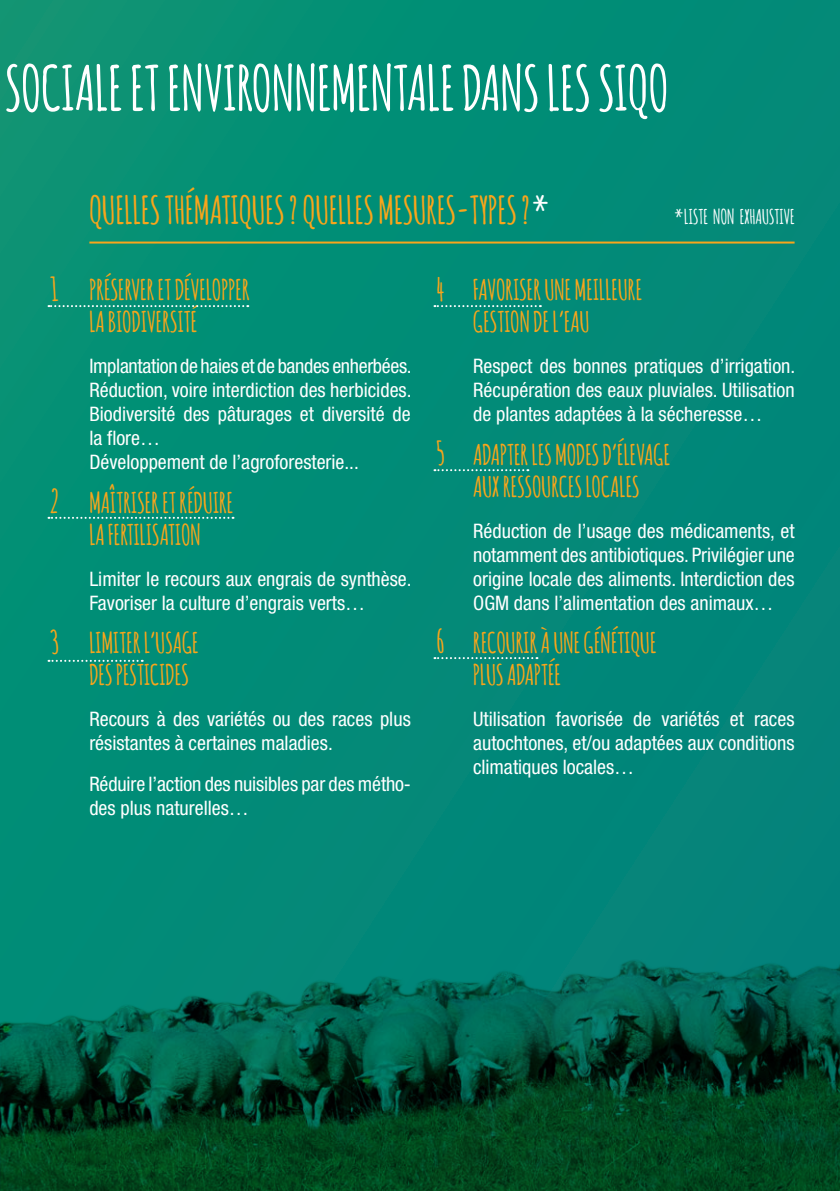
<style>
.page{position:relative;width:840px;height:1191px;background:#fff}
.page>*{position:absolute;margin:0;border:0;box-sizing:border-box;transform-origin:0 0}
.t1{font:700 61px "Amatic";letter-spacing:.01em;color:#fff}
.t2{font:700 38px "Amatic";letter-spacing:.01em;color:#f9a51b}
.t3{font:700 32px "Amatic";color:#f9a51b}
.t4{font:700 28px/32px "Amatic";letter-spacing:.01em;color:#f9a51b}
.t5{font:condensed 20px/24px "Helvetica Neue LT Std";color:#fff}
.t6{font:700 20px "Amatic";letter-spacing:.01em;color:#fff}
.s1{color:#fff}
</style>
<div class="page">
<div style="left:0;top:0;width:839px;height:873px;background:#018b77"></div>
<svg style="left:48px;top:305px;width:200px;height:2px"></svg>
<svg style="left:48px;top:517px;width:185px;height:2px"></svg>
<svg style="left:48px;top:660px;width:95px;height:2px"></svg>
<svg style="left:434px;top:305px;width:106px;height:2px"></svg>
<svg style="left:434px;top:469px;width:94px;height:2px"></svg>
<svg style="left:434px;top:657px;width:103px;height:2px"></svg>
<hr style="left:89px;top:241px;width:705px;height:2px;background:#f9a51b">
<img style="left:0;top:873px;width:839px;height:318px">
<h1 class="t1" style="left:5px;top:45px;width:664px">SOCIALE ET ENVIRONNEMENTALE DANS LES SIQO</h1>
<h2 class="t2" style="left:89px;top:183px;width:462px">QUELLES THÉMATIQUES ? QUELLES MESURES-TYPES ?<span class="s1">*</span></h2>
<p class="t6" style="left:673px;top:202px;width:122px">*LISTE NON EXHAUSTIVE</p>
<h3 class="t3" style="left:51px;top:266px;width:9px">1</h3>
<h3 class="t3" style="left:50px;top:478px;width:10px">2</h3>
<h3 class="t3" style="left:51px;top:619px;width:9px">3</h3>
<h3 class="t4" style="left:89px;top:273px;width:162px">PRÉSERVER ET DÉVELOPPER<br>LA BIODIVERSITÉ</h3>
<p class="t5" style="left:89px;top:354px;width:323px">Implantation de haies et de bandes enherbées.<br>Réduction, voire interdiction des herbicides.<br>Biodiversité des pâturages et diversité de la flore…<br>Développement de l’agroforesterie...</p>
<h3 class="t4" style="left:89px;top:485px;width:145px">MAÎTRISER ET RÉDUIRE<br>LA FERTILISATION</h3>
<p class="t5" style="left:89px;top:566px;width:323px">Limiter le recours aux engrais de synthèse.<br>Favoriser la culture d’engrais verts…</p>
<h3 class="t4" style="left:89px;top:625px;width:111px">LIMITER L’USAGE<br>DES PESTICIDES</h3>
<p class="t5" style="left:89px;top:707px;width:323px">Recours à des variétés ou des races plus résistantes à certaines maladies.</p>
<p class="t5" style="left:89px;top:772px;width:321px">Réduire l’action des nuisibles par des métho&shy;des plus naturelles…</p>
<h3 class="t3" style="left:436px;top:266px;width:10px">4</h3>
<h3 class="t3" style="left:437px;top:430px;width:8px">5</h3>
<h3 class="t3" style="left:436px;top:618px;width:10px">6</h3>
<h3 class="t4" style="left:473px;top:273px;width:170px">FAVORISER UNE MEILLEURE<br>GESTION DE L’EAU</h3>
<p class="t5" style="left:473px;top:354px;width:323px;text-align:justify">Respect des bonnes pratiques d’irrigation.<br>Récupération des eaux pluviales. Utilisation de plantes adaptées à la sécheresse…</p>
<h3 class="t4" style="left:473px;top:437px;width:198px">ADAPTER LES MODES D’ÉLEVAGE<br>AUX RESSOURCES LOCALES</h3>
<p class="t5" style="left:473px;top:518px;width:323px;text-align:justify">Réduction de l’usage des médicaments, et notamment des antibiotiques. Privilégier une origine locale des aliments. Interdiction des OGM dans l’alimentation des animaux…</p>
<h3 class="t4" style="left:473px;top:625px;width:184px">RECOURIR À UNE GÉNÉTIQUE<br>PLUS ADAPTÉE</h3>
<p class="t5" style="left:473px;top:707px;width:323px;text-align:justify">Utilisation favorisée de variétés et races autochtones, et/ou adaptées aux conditions climatiques locales…</p>
</div>
